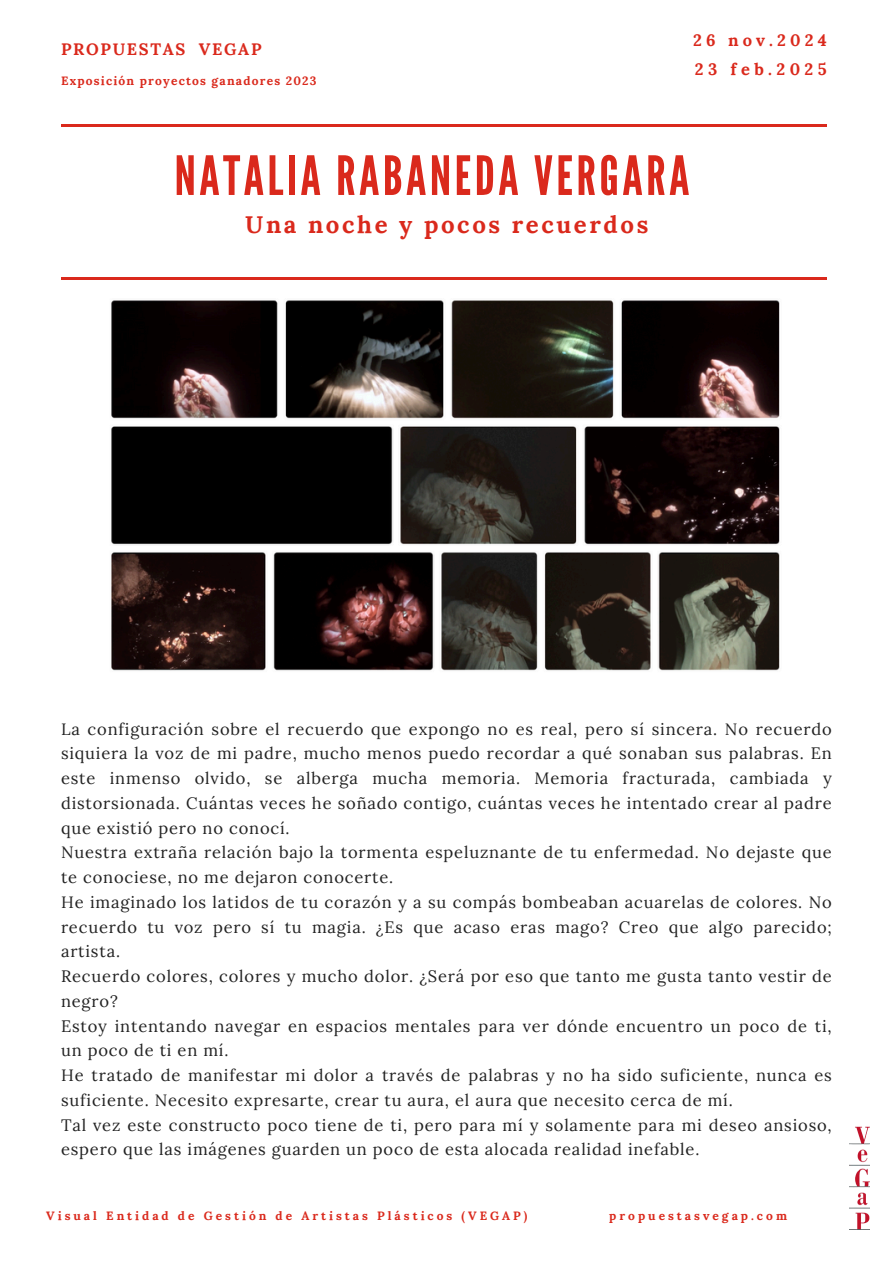
<style>
.page{position:relative;width:894px;height:1264px;background:#fff}
.page>*{position:absolute;margin:0;border:0;box-sizing:border-box;transform-origin:0 0}
.t1{font:54px "League Gothic";letter-spacing:.065em;color:#da291c}
.t2{font:700 24px "Lora";letter-spacing:.11em;color:#da291c}
.t3{font:16.5px/24.8px "Lora";letter-spacing:.05em;color:#222}
.t4{font:700 16.5px "Lora";letter-spacing:.1em;color:#da291c}
.t5{font:700 16.5px "Lora";letter-spacing:.25em;color:#da291c}
.t6{font:700 16.5px "Lora";letter-spacing:.265em;color:#da291c}
.t7{font:700 12px "Lora";letter-spacing:.25em;color:#da291c}
.t8{font:700 12px "Lora";letter-spacing:.1em;color:#da291c}
</style>
<div class="page">
<img style="left:849px;top:1126px;width:20px;height:103px">
<hr style="left:61px;top:124px;width:765px;height:3px;background:#da291c">
<hr style="left:61px;top:277px;width:765px;height:2px;background:#da291c">
<img style="left:111px;top:300px;width:669px;height:371px">
<h2 class="t4" style="left:61px;top:39px;width:202px">PROPUESTAS VEGAP</h2>
<p class="t8" style="left:61px;top:73px;width:257px">Exposición proyectos ganadores 2023</p>
<p class="t5" style="left:693px;top:29px;width:135px">26 nov.2024</p>
<p class="t6" style="left:694px;top:58px;width:133px">23 feb.2025</p>
<p class="t1" style="left:174px;top:144px;width:516px">NATALIA RABANEDA VERGARA</p>
<h4 class="t2" style="left:245px;top:209px;width:404px">Una noche y pocos recuerdos</h4>
<h1 class="t3" style="left:61px;top:716px;width:772px">La configuración sobre el recuerdo que expongo no es real, pero sí sincera. No recuerdo siquiera la voz de mi padre, mucho menos puedo recordar a qué sonaban sus palabras. En este inmenso olvido, se alberga mucha memoria. Memoria fracturada, cambiada y distorsionada. Cuántas veces he soñado contigo, cuántas veces he intentado crear al padre que existió pero no conocí.<br>Nuestra extraña relación bajo la tormenta espeluznante de tu enfermedad. No dejaste que te conociese, no me dejaron conocerte.<br>He imaginado los latidos de tu corazón y a su compás bombeaban acuarelas de colores. No recuerdo tu voz pero sí tu magia. ¿Es que acaso eras mago? Creo que algo parecido; artista.<br>Recuerdo colores, colores y mucho dolor. ¿Será por eso que tanto me gusta tanto vestir de negro?<br>Estoy intentando navegar en espacios mentales para ver dónde encuentro un poco de ti, un poco de ti en mí.<br>He tratado de manifestar mi dolor a través de palabras y no ha sido suficiente, nunca es suficiente. Necesito expresarte, crear tu aura, el aura que necesito cerca de mí.<br>Tal vez este constructo poco tiene de ti, pero para mí y solamente para mi deseo ansioso, espero que las imágenes guarden un poco de esta alocada realidad inefable.</h1>
<h5 class="t7" style="left:46px;top:1207px;width:482px">Visual Entidad de Gestión de Artistas Plásticos (VEGAP)</h5>
<p class="t7" style="left:609px;top:1207px;width:179px">propuestasvegap.com</p>
</div>
